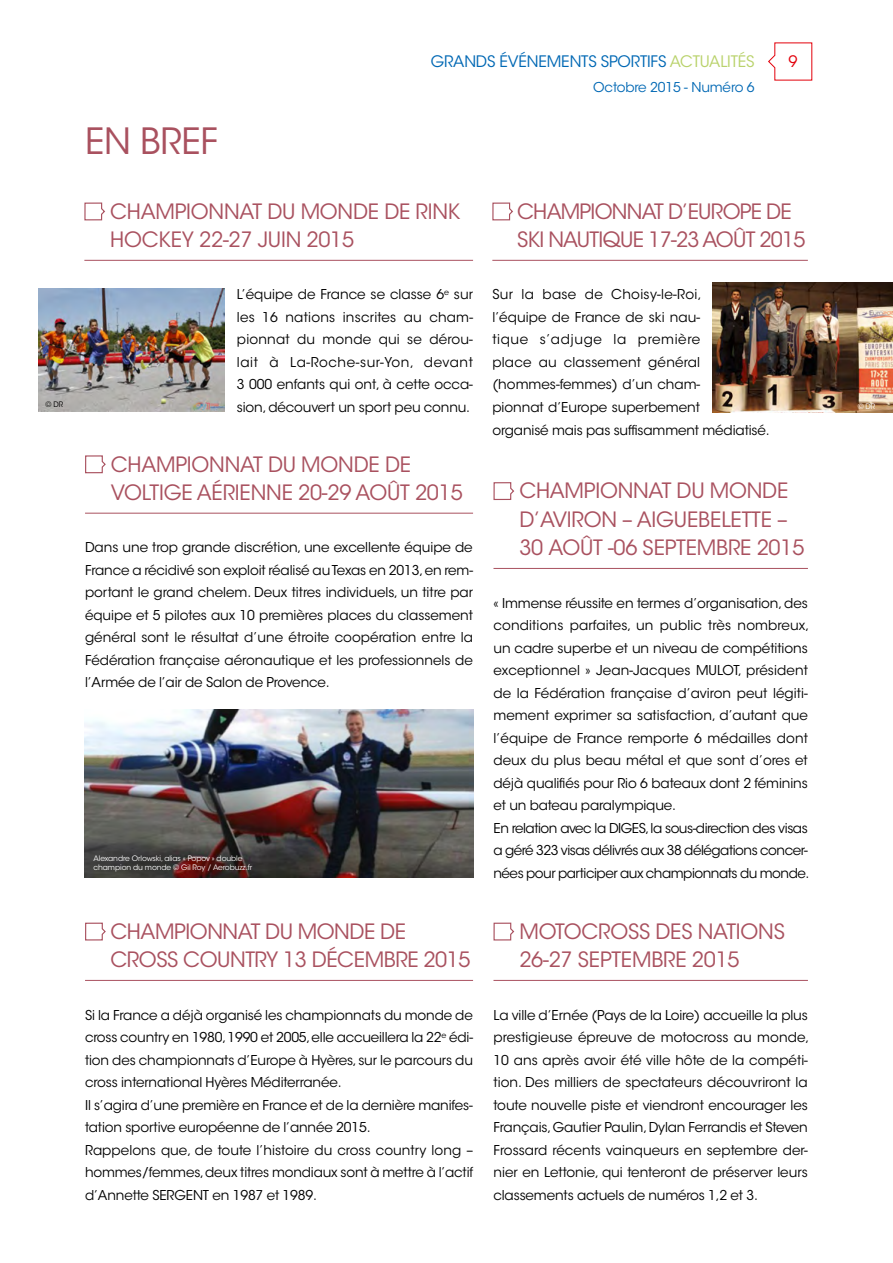
<style>
.page{position:relative;width:893px;height:1263px;background:#fff}
.page>*{position:absolute;margin:0;border:0;box-sizing:border-box;transform-origin:0 0}
.t1{font:36px "ITC Avant Garde Std";color:#a9515f}
.t2{font:21px/28.5px "ITC Avant Garde Std";letter-spacing:-.01em;color:#a9515f}
.t3{font:21px/28.5px "ITC Avant Garde Std";letter-spacing:-.035em;color:#a9515f}
.t4{font:15.75px "ITC Avant Garde Std";letter-spacing:-.01em;color:#0068b4}
.t5{font:15.75px "ITC Avant Garde Std";color:#e3000b}
.t6{font:13.5px/22.5px "ITC Avant Garde Std";letter-spacing:-.005em;color:#000;text-align:justify}
.t7{font:13.5px/22.5px "ITC Avant Garde Std";letter-spacing:.015em;color:#000}
.t8{font:13.5px "ITC Avant Garde Std";letter-spacing:-.01em;color:#0068b4}
.t9{font:7.5px/9px "ITC Avant Garde Std";letter-spacing:-.01em;color:#fff}
.t10{font:7.5px "ITC Avant Garde Std";color:#000}
.s1{color:#b9d26b}
</style>
<div class="page">
<svg style="left:768px;top:42px;width:45px;height:39px"></svg>
<hr style="left:84px;top:260px;width:389px;height:1px;background:#a9515f">
<svg style="left:84px;top:202px;width:21px;height:19px"></svg>
<hr style="left:85px;top:513px;width:388px;height:1px;background:#a9515f">
<svg style="left:85px;top:455px;width:21px;height:19px"></svg>
<hr style="left:492px;top:260px;width:316px;height:1px;background:#a9515f">
<svg style="left:492px;top:202px;width:21px;height:19px"></svg>
<hr style="left:493px;top:980px;width:315px;height:1px;background:#a9515f">
<svg style="left:493px;top:922px;width:22px;height:19px"></svg>
<hr style="left:85px;top:980px;width:388px;height:1px;background:#a9515f">
<svg style="left:85px;top:922px;width:21px;height:19px"></svg>
<hr style="left:493px;top:568px;width:315px;height:1px;background:#a9515f">
<svg style="left:493px;top:482px;width:22px;height:18px"></svg>
<img style="left:38px;top:288px;width:186px;height:124px">
<img style="left:713px;top:282px;width:180px;height:131px">
<img style="left:84px;top:710px;width:389px;height:168px">
<p class="t10" style="left:45px;top:400px;width:14px">© DR</p>
<h1 class="t1" style="left:85px;top:119px;width:135px">En bref</h1>
<p class="t4" style="left:431px;top:52px;width:304px">Grands événements sportifs <span class="s1">ACTUALITÉS</span></p>
<p class="t5" style="left:788px;top:52px;width:11px">9</p>
<p class="t8" style="left:593px;top:79px;width:163px">Octobre 2015 - Numéro 6</p>
<h2 class="t2" style="left:110px;top:197px;width:352px">Championnat du monde de rink hockey 22-27 ju in 2015</h2>
<p class="t6" style="left:237px;top:283px;width:238px">L’équipe de France se classe 6<sup>e</sup> sur les 16 nations inscrites au cham&shy;pionnat du monde qui se dérou&shy;lait à La-Roche-sur-Yon, devant 3 000 enfants qui ont, à cette occa&shy;sion, découvert un sport peu connu.</p>
<h2 class="t2" style="left:111px;top:450px;width:353px">Championnat du monde de voltige aérienne 20-29 août 2015</h2>
<p class="t6" style="left:85px;top:536px;width:390px">Dans une trop grande discrétion, une excellente équipe de France a récidivé son exploit réalisé au Texas en 2013, en rem&shy;portant le grand chelem. Deux titres individuels, un titre par équipe et 5 pilotes aux 10 premières places du classement général sont le résultat d’une étroite coopération entre la Fédération française aéronautique et les professionnels de l’Armée de l’air de Salon de Provence.</p>
<p class="t9" style="left:94px;top:853px;width:160px">Alexandre Orlowski, alias « Popov » double champion du monde © Gil Roy / Aerobuzz.fr</p>
<h2 class="t2" style="left:111px;top:917px;width:362px">Championnat du monde de cross country 13 décembre 2015</h2>
<p class="t6" style="left:85px;top:1003px;width:390px;text-align:left">Si la France a déjà organisé les championnats du monde de cross country en 1980, 1990 et 2005, elle accueillera la 22<sup>e</sup> édi&shy;tion des championnats d’Europe à Hyères, sur le parcours du cross international Hyères Méditerranée.<br>Il s’agira d’une première en France et de la dernière manifes&shy;tation sportive européenne de l’année 2015.<br>Rappelons que, de toute l’histoire du cross country long – hommes/femmes, deux titres mondiaux sont à mettre à l’actif d’Annette SERGENT</p>
<p class="t6" style="left:212px;top:1183px;width:106px">en 1987 et 1989.</p>
<h2 class="t3" style="left:517px;top:197px;width:290px">Championnat d’Eu rope de ski nautiqu e 17-23 août 2015</h2>
<p class="t7" style="left:492px;top:283px;width:279px">Sur la base de Choisy-le-Roi,<br>l’équipe de France de ski nau-<br>tique s’adjuge la première<br>place au classement général (hommes-femmes) d’un cham-<br>pionnat d’Europe superbement<br>organisé mais pas suffisamment médiatisé.</p>
<h2 class="t2" style="left:519px;top:477px;width:287px">Championnat du monde d’aviron – Aigu ebelette –<br>30 août -06 septembre 2015</h2>
<p class="t6" style="left:493px;top:592px;width:317px;text-align:left">« Immense réussite en termes d’organisation, des conditions parfaites, un public très nombreux, un cadre superbe et un niveau de compétitions exceptionnel » Jean-Jacques MULOT, président de la Fédération française d’aviron peut légiti&shy;mement exprimer sa satisfaction, d’autant que l’équipe de France remporte 6 médailles dont deux du plus beau métal et que sont d’ores et déjà qualifiés pour Rio 6 bateaux dont 2 féminins et un bateau paralympique.<br>En relation avec la DIGES, la sous-direction des visas a géré 323 visas délivrés aux 38 délégations concer&shy;nées pour participer aux championnats du monde.</p>
<h2 class="t2" style="left:519px;top:917px;width:267px">M otocross des nations<br>26-27 septembre 2015</h2>
<p class="t6" style="left:493px;top:1003px;width:317px">La ville d’Ernée (Pays de la Loire) accueille la plus prestigieuse épreuve de motocross au monde, 10 ans après avoir été ville hôte de la compéti&shy;tion. Des milliers de spectateurs découvriront la toute nouvelle piste et viendront encourager les Français, Gautier Paulin, Dylan Ferrandis et Steven Frossard récents vainqueurs en septembre der&shy;nier en Lettonie, qui tenteront de préserver leurs classements actuels de numéros 1,2 et 3.</p>
<p class="t9" style="left:858px;top:402px;width:14px">© DR</p>
</div>
